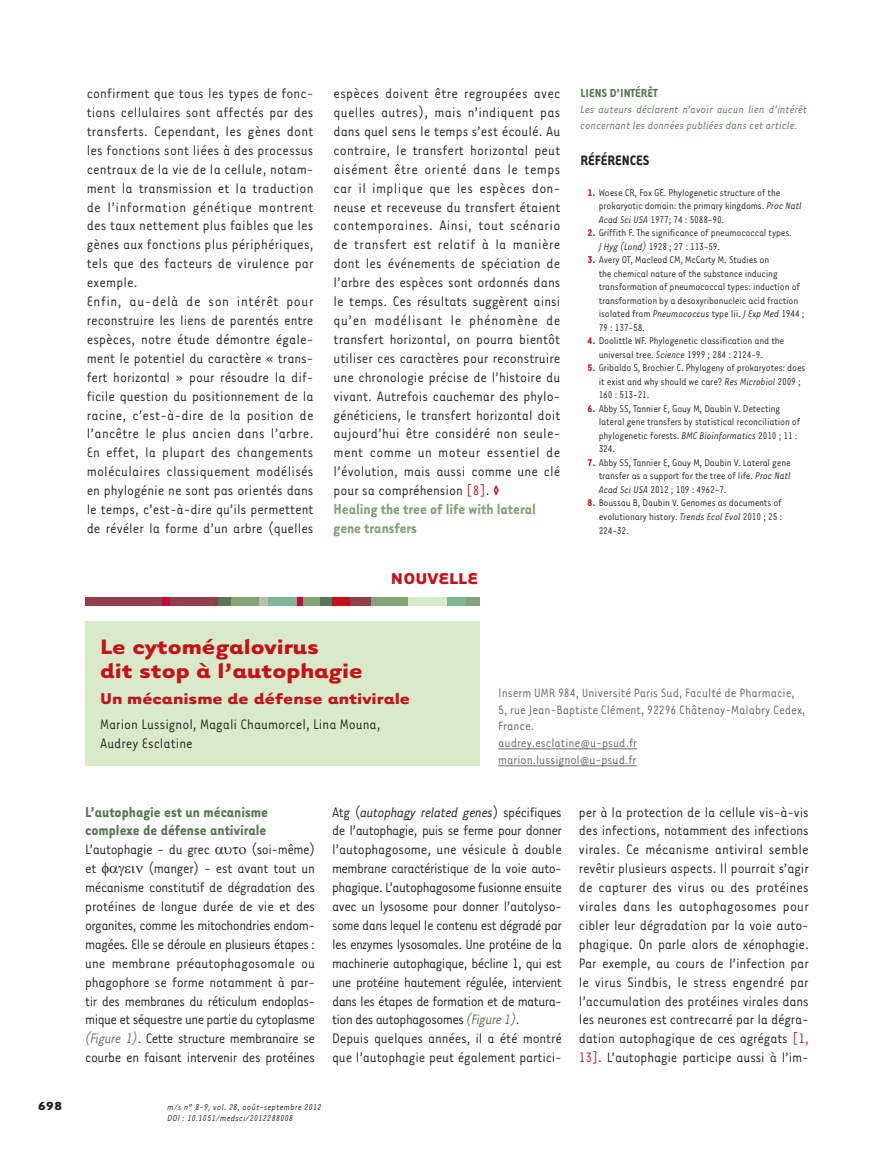
<style>
.page{position:relative;width:894px;height:1149px;background:#fff}
.page>*{position:absolute;margin:0;border:0;box-sizing:border-box;transform-origin:0 0}
.t1{font:700 24px/24px "Tarzana Wide";color:#c4121a}
.t2{font:700 18px "Tarzana Wide";color:#c4121a}
.t3{font:700 16.5px/18.9px "Tarzana Narrow";color:#5a7755}
.t4{font:700 16.5px/18.9px "Tarzana Narrow";color:#86a375}
.t5{font:15.75px/18.9px "Tarzana Narrow";color:#231f20;text-align:justify}
.t6{font:15.75px/18.9px "Tarzana Narrow";letter-spacing:-.035em;color:#231f20}
.t7{font:15.75px/18.9px "Tarzana Narrow";letter-spacing:-.03em;color:#231f20}
.t8{font:700 15.75px "Tarzana Narrow";color:#231f20}
.t9{font:13.95px/17px "Tarzana Narrow";color:#636366}
.t10{font:700 13.5px "Tarzana Narrow";color:#5a7755}
.t11{font:700 13.5px "Tarzana Wide";color:#231f20}
.t12{font:italic 12.45px/15.9px "Tarzana Narrow";color:#5a7755}
.t13{font:11.25px/13.5px "Tarzana Narrow";letter-spacing:-.015em;color:#231f20}
.t14{font:italic 9.75px/11.7px "Tarzana Narrow";letter-spacing:.025em;color:#231f20}
.s1{color:#c4121a}
.s2{font-weight:700;color:#c4121a}
.s3{font-style:italic}
.s4{font-style:italic;color:#5a7755}
</style>
<div class="page">
<div style="left:85px;top:621px;width:394px;height:144px;background:#d9eaca"></div>
<div style="left:85px;top:597px;width:133px;height:9px;background:#913f4b"></div>
<div style="left:217px;top:597px;width:27px;height:9px;background:#5a7755"></div>
<div style="left:318px;top:597px;width:13px;height:9px;background:#5a7755"></div>
<div style="left:231px;top:597px;width:29px;height:9px;background:#86a375"></div>
<div style="left:267px;top:597px;width:29px;height:9px;background:#7db894"></div>
<div style="left:446px;top:597px;width:20px;height:9px;background:#7db894"></div>
<div style="left:301px;top:597px;width:18px;height:9px;background:#86a375"></div>
<div style="left:465px;top:597px;width:14px;height:9px;background:#86a375"></div>
<div style="left:370px;top:597px;width:38px;height:9px;background:#86a375"></div>
<div style="left:408px;top:597px;width:39px;height:9px;background:#d9eaca"></div>
<div style="left:259px;top:597px;width:8px;height:9px;background:#b3c3aa"></div>
<div style="left:163px;top:597px;width:7px;height:9px;background:#c40941"></div>
<div style="left:296px;top:597px;width:6px;height:9px;background:#c40941"></div>
<div style="left:331px;top:597px;width:27px;height:9px;background:#c4121a"></div>
<div style="left:350px;top:597px;width:21px;height:9px;background:#913f4b"></div>
<hr style="left:498px;top:748px;width:139px;height:1px;background:#636366">
<hr style="left:498px;top:765px;width:138px;height:1px;background:#636366">
<p class="t5" style="left:87px;top:85px;width:228px;text-align:left">confirment que tous les types de fonc&shy;tions cellulaires sont affectés par des transferts. Cependant, les gènes dont les fonctions sont liées à des processus centraux de la vie de la cellule, notam&shy;ment la transmission et la traduction de l’information génétique montrent des taux nettement plus faibles que les gènes aux fonctions plus périphériques, tels que des facteurs de virulence par exemple.<br>Enfin, au-delà de son intérêt pour reconstruire les liens de parentés entre espèces, notre étude démontre égale&shy;ment le potentiel du caractère « trans&shy;fert horizontal » pour résoudre la dif&shy;ficile question du positionnement de la racine, c’est-à-dire de la position de l’ancêtre le plus ancien dans l’arbre.<br>En effet, la plupart des changements moléculaires classiquement modélisés en phylogénie ne sont pas orientés dans le temps, c’est-à-dire qu’ils permettent de révéler la forme d’un arbre (quelles</p>
<p class="t5" style="left:333px;top:85px;width:228px">espèces doivent être regroupées avec quelles autres), mais n’indiquent pas dans quel sens le temps s’est écoulé. Au contraire, le transfert horizontal peut aisément être orienté dans le temps car il implique que les espèces don&shy;neuse et receveuse du transfert étaient contemporaines. Ainsi, tout scénario de transfert est relatif à la manière dont les événements de spéciation de l’arbre des espèces sont ordonnés dans le temps. Ces résultats suggèrent ainsi qu’en modélisant le phénomène de transfert horizontal, on pourra bientôt utiliser ces caractères pour reconstruire une chronologie précise de l’histoire du vivant. Autrefois cauchemar des phylo&shy;généticiens, le transfert horizontal doit aujourd’hui être considéré non seule&shy;ment comme un moteur essentiel de l’évolution, mais aussi comme une clé pour sa compréhension <span class="s1">[8]</span>. <span class="s2">◊</span></p>
<p class="t4" style="left:333px;top:501px;width:204px">Healing the tree of life with lateral gene transfers</p>
<p class="t2" style="left:391px;top:572px;width:89px">NOUVELLE</p>
<p class="t10" style="left:580px;top:89px;width:79px">LIENS D’INTÉRÊT</p>
<p class="t12" style="left:580px;top:103px;width:228px">Les auteurs déclarent n’avoir aucun lien d’intérêt concernant les données publiées dans cet article.</p>
<p class="t8" style="left:580px;top:155px;width:70px">RÉFÉRENCES</p>
<p class="t13" style="left:598px;top:187px;width:204px;text-indent:-11px"><span class="s2">1.</span> Woese CR, Fox GE. Phylogenetic structure of the prokaryotic domain: the primary kingdoms. <span class="s3">Proc Natl<br>Acad Sci USA</span> 1977; 74 : 5088-90.</p>
<p class="t13" style="left:598px;top:227px;width:195px;text-indent:-11px"><span class="s2">2.</span> Griffi th F. The significance of pneumococcal types.<br><span class="s3">J Hyg (Lond)</span> 1928 ; 27 : 113-59.</p>
<p class="t13" style="left:598px;top:254px;width:207px;text-indent:-11px"><span class="s2">3.</span> Avery OT, Macleod CM, McCarty M. Studies on<br>the chemical nature of the substance inducing transformation of pneumococcal types: induction of transformation by a desoxyribonucleic acid fraction isolated from <span class="s3">Pneumococcus</span> type Iii. <span class="s3">J Exp Med</span> 1944 ; 79 : 137-58.</p>
<p class="t13" style="left:598px;top:335px;width:187px;text-indent:-11px"><span class="s2">4.</span> Doolit tle WF. Phylogenetic classification and the universal tree. <span class="s3">Science</span> 1999 ; 284 : 2124-9.</p>
<p class="t13" style="left:598px;top:362px;width:208px;text-indent:-11px"><span class="s2">5.</span> Gribal do S, Brochier C. Phylogeny of prokaryotes: does it exist and why should we care? <span class="s3">Res Microbiol</span> 2009 ;<br>160 : 513-21.</p>
<p class="t13" style="left:598px;top:403px;width:203px;text-indent:-11px"><span class="s2">6.</span> Abby S S, Tannier E, Gouy M, Daubin V. Detecting lateral gene transfers by statistical reconciliation of phylogenetic forests. <span class="s3">BMC Bioinformatics</span> 2010 ; 11 :<br>324.</p>
<p class="t13" style="left:598px;top:457px;width:193px;text-align:justify;text-indent:-11px"><span class="s2">7.</span> Abby SS, Tannier E, Gouy M, Daubin V. Lateral gene transfer as a support for the tree of life. <span class="s3">Proc Natl Acad Sci USA</span> 2012 ; 109 : 4962-7.</p>
<p class="t13" style="left:598px;top:497px;width:185px;text-align:justify;text-indent:-11px"><span class="s2">8.</span> Boussa u B, Daubin V. Genomes as documents of evolutionary history. <span class="s3">Trends Ecol Evol</span> 2010 ; 25 :<br>224-32.</p>
<h1 class="t1" style="left:100px;top:637px;width:264px">Le cytomégalovirus<br>dit stop à l’autophagie</h1>
<p class="t2" style="left:100px;top:693px;width:311px">Un mécanisme de défense antivirale</p>
<p class="t5" style="left:100px;top:717px;width:282px">Marion Lussignol, Magali Chaumorcel, Lina Mouna,<br>Audrey Esclatine</p>
<p class="t9" style="left:498px;top:685px;width:309px">Inserm UMR 984, Université Paris Sud, Faculté de Pharmacie, 5, rue Jean-Baptiste Clément, 92296 Châtenay-Malabry Cedex, France.<br>audrey.esclatine@u-psud.fr<br>marion.lussignol@u-psud.fr</p>
<p class="t3" style="left:85px;top:803px;width:184px">L’autophagie est un mécanisme complexe de défense antivirale</p>
<p class="t7" style="left:85px;top:841px;width:231px">L’autophagie - du grec ◆▼□ (soi-même) et</p>
<p class="t5" style="left:85px;top:860px;width:231px;text-indent:50px">■ (manger) - est avant tout un mécanisme constitutif de dégradation des protéines de longue durée de vie et des organites, comme les mitochondries endom&shy;magées. Elle se déroule en plusieurs étapes : une membrane préautophagosomale ou phagophore se forme notamment à par&shy;tir des membranes du réticulum endoplas&shy;mique et séquestre une partie du cytoplasme <span class="s4">(Figure 1)</span>. Cette structure membranaire se courbe en faisant intervenir des protéines</p>
<p class="t6" style="left:332px;top:804px;width:231px">Atg (<span class="s3">autophagy related genes</span>) spécifiques de l’autophagie, puis se ferme pour donner l’autophagosome, une vésicule à double membrane caractéristique de la voie auto&shy;phagique. L’autophagosome fusionne ensuite avec un lysosome pour donner l’autolyso&shy;some dans lequel le contenu est dégradé par les enzymes lysosomales. Une protéine de la machinerie autophagique, bécline 1, qui est une protéine hautement régulée, intervient dans les étapes de formation et de matura&shy;tion des autophagosomes <span class="s4">(Figure 1)</span>.<br>Depuis quelques années, il a été montré que l’autophagie peut également partici-</p>
<p class="t5" style="left:578px;top:804px;width:231px">per à la protection de la cellule vis-à-vis des infections, notamment des infections virales. Ce mécanisme antiviral semble revêtir plusieurs aspects. Il pourrait s’agir de capturer des virus ou des protéines virales dans les autophagosomes pour cibler leur dégradation par la voie auto&shy;phagique. On parle alors de xénophagie.<br>Par exemple, au cours de l’infection par le virus Sindbis, le stress engendré par l’accumulation des protéines virales dans les neurones est contrecarré par la dégra&shy;dation autophagique de ces agrégats <span class="s1">[1, 13]</span>. L’autophagie participe aussi à l’im-</p>
<p class="t11" style="left:38px;top:1101px;width:26px">698</p>
<p class="t14" style="left:167px;top:1101px;width:155px">m/s n° 8-9, vol. 28, août-septembre 2012<br>DOI : 10.1051/medsci/2012288008</p>
</div>
